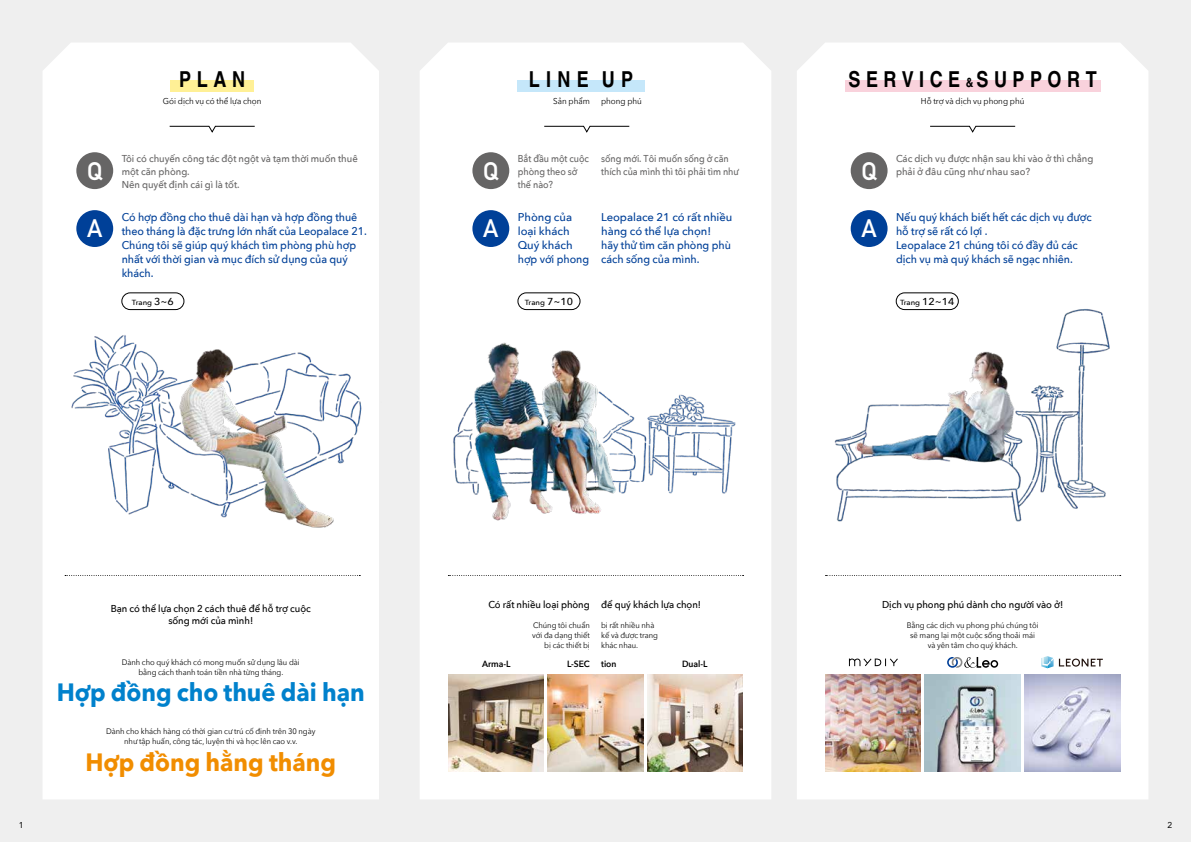
<style>
.page{position:relative;width:1191px;height:842px;background:#efefef}
.page>*{position:absolute;margin:0;border:0;box-sizing:border-box;transform-origin:0 0}
.t1{font:700 25px "Avenir Next";color:#0081cc;scale:.95 1}
.t2{font:700 25px "Avenir Next";color:#f18d00;scale:.95 1}
.t3{font:700 25px "DIN Alternate";color:#fff}
.t4{font:700 22px "Te X Gyre Heros Condensed";letter-spacing:.25em;color:#000}
.t5{font:500 11.2px/14px "Avenir Next";letter-spacing:-.005em;color:#004098;scale:.95 1}
.t6{font:500 11.2px "Avenir Next";letter-spacing:-.005em;color:#004098}
.t7{font:500 10px/13px "Avenir Next";letter-spacing:-.005em;color:#666565;scale:.95 1}
.t8{font:500 10px/12px "Avenir Next";color:#000;text-align:center;scale:.95 1}
.t9{font:500 10px/13px "Avenir Next";letter-spacing:-.005em;color:#666565;scale:.9 1}
.t10{font:600 9px "Avenir Next";color:#000;scale:.95 1}
.t11{font:8.5px "Avenir Next";letter-spacing:-.005em;color:#000;scale:.95 1}
.t12{font:8.5px "Avenir LT Std";color:#000}
.t13{font:8px/10px "Avenir Next";color:#000;text-align:center;scale:.95 1}
.t14{font:500 7.4px "Avenir Next";letter-spacing:-.005em;color:#000;scale:1.05 1}
.s1{font-size:13px}
.s2{font-size:10.1px}
</style>
<div class="page">
<div style="left:43px;top:43px;width:336px;height:756px;background:#fff"></div>
<div style="left:420px;top:43px;width:351px;height:756px;background:#fff"></div>
<div style="left:797px;top:43px;width:351px;height:756px;background:#fff"></div>
<img style="left:832px;top:304px;width:280px;height:221px">
<img style="left:446px;top:333px;width:198px;height:200px">
<img style="left:644px;top:333px;width:97px;height:200px">
<div style="left:517px;top:81px;width:127px;height:11px;background:#c5e7fa"></div>
<div style="left:171px;top:81px;width:83px;height:11px;background:#fff096"></div>
<svg style="left:169px;top:126px;width:86px;height:6px"></svg>
<svg style="left:929px;top:126px;width:86px;height:6px"></svg>
<div style="left:896px;top:293px;width:62px;height:17px;background:#fff;border-radius:8px"></div>
<div style="left:896px;top:293px;width:62px;height:17px;border:1px solid #000;border-radius:8px"></div>
<div style="left:518px;top:293px;width:62px;height:17px;background:#fff;border-radius:8px"></div>
<div style="left:518px;top:293px;width:62px;height:17px;border:1px solid #000;border-radius:8px"></div>
<div style="left:122px;top:293px;width:62px;height:17px;background:#fff;border-radius:8px"></div>
<div style="left:122px;top:293px;width:62px;height:17px;border:1px solid #000;border-radius:8px"></div>
<div style="left:76px;top:210px;width:37px;height:37px;background:#004098;border-radius:50%"></div>
<div style="left:76px;top:152px;width:37px;height:37px;background:#666565;border-radius:50%"></div>
<div style="left:472px;top:152px;width:37px;height:37px;background:#666565;border-radius:50%"></div>
<div style="left:850px;top:152px;width:37px;height:37px;background:#666565;border-radius:50%"></div>
<div style="left:472px;top:210px;width:37px;height:37px;background:#004098;border-radius:50%"></div>
<div style="left:850px;top:210px;width:37px;height:37px;background:#004098;border-radius:50%"></div>
<svg style="left:65px;top:575px;width:295px;height:1px"></svg>
<svg style="left:448px;top:575px;width:295px;height:1px"></svg>
<svg style="left:825px;top:575px;width:295px;height:1px"></svg>
<img style="left:825px;top:675px;width:96px;height:96px">
<img style="left:647px;top:675px;width:96px;height:96px">
<img style="left:1024px;top:675px;width:96px;height:96px">
<img style="left:448px;top:675px;width:96px;height:96px">
<img style="left:547px;top:675px;width:96px;height:96px">
<svg style="left:849px;top:658px;width:49px;height:8px"></svg>
<svg style="left:1041px;top:656px;width:12px;height:12px"></svg>
<svg style="left:1059px;top:658px;width:43px;height:9px"></svg>
<img style="left:51px;top:332px;width:328px;height:207px">
<div style="left:845px;top:81px;width:255px;height:11px;background:#f9d2dc"></div>
<svg style="left:947px;top:657px;width:51px;height:11px"></svg>
<svg style="left:544px;top:126px;width:85px;height:6px"></svg>
<img style="left:924px;top:675px;width:96px;height:96px">
<h2 class="t4" style="left:179px;top:62px;width:67px">PLAN</h2>
<h2 class="t4" style="left:529px;top:62px;width:106px">LINE UP</h2>
<h2 class="t4" style="left:848px;top:62px;width:249px">SERVICE <span class="s1">&amp;</span>SUPPORT</h2>
<p class="t11" style="left:163px;top:94px;width:105px">Gói dịch vụ có thể lựa chọn</p>
<p class="t11" style="left:921px;top:94px;width:110px">Hỗ trợ và dịch vụ phong phú</p>
<p class="t11" style="left:553px;top:94px;width:40px">Sản phẩm</p>
<p class="t11" style="left:601px;top:94px;width:44px">phong phú</p>
<p class="t7" style="left:122px;top:152px;width:250px">Tôi có chuyến công tác đột ngột và tạm thời muốn thuê một căn phòng.<br>Nên quyết định cái gì là tốt.</p>
<p class="t9" style="left:518px;top:152px;width:236px">Bắt đầu một cuộc sống mới. Tôi muốn sống ở căn phòng theo sở</p>
<h1 class="t3" style="left:87px;top:152px;width:17px">Q</h1>
<h1 class="t3" style="left:483px;top:152px;width:17px">Q</h1>
<h1 class="t3" style="left:861px;top:152px;width:17px">Q</h1>
<p class="t9" style="left:601px;top:165px;width:154px">thích của mình thì tôi phải tìm như</p>
<p class="t9" style="left:518px;top:178px;width:41px">thế nào?</p>
<h1 class="t3" style="left:87px;top:210px;width:17px">A</h1>
<h3 class="t5" style="left:122px;top:210px;width:259px">Có hợp đồng cho thuê dài hạn và hợp đồng thuê theo tháng là đặc trưng lớn nhất của Leopalace 21.<br>Chúng tôi sẽ giúp quý khách tìm phòng phù hợp nhất với thời gian và mục đích sử dụng của quý khách.</h3>
<h1 class="t3" style="left:483px;top:210px;width:17px">A</h1>
<h3 class="t6" style="left:518px;top:207px;width:56px">Phòng của</h3>
<h3 class="t6" style="left:601px;top:207px;width:133px">Leopalace 21 có rất nhiều</h3>
<h3 class="t6" style="left:518px;top:221px;width:53px">loại khách</h3>
<h3 class="t6" style="left:601px;top:221px;width:112px">hàng có thể lựa chọn!</h3>
<h3 class="t6" style="left:518px;top:235px;width:56px">Quý khách</h3>
<h3 class="t5" style="left:518px;top:238px;width:226px;text-indent:83px">hãy thử tìm căn phòng phù hợp với phong cách sống của mình.</h3>
<h1 class="t3" style="left:861px;top:210px;width:17px">A</h1>
<p class="t7" style="left:896px;top:152px;width:209px">Các dịch vụ được nhận sau khi vào ở thì chẳng phải ở đâu cũng như nhau sao?</p>
<h3 class="t5" style="left:896px;top:210px;width:207px">Nếu quý khách biết hết các dịch vụ được hỗ trợ sẽ rất có lợi .<br>Leopalace 21 chúng tôi có đầy đủ các dịch vụ mà quý khách sẽ ngạc nhiên.</h3>
<p class="t14" style="left:132px;top:296px;width:41px">Trang <span class="s2">3~6</span></p>
<p class="t14" style="left:525px;top:296px;width:47px">Trang <span class="s2">7~10</span></p>
<p class="t14" style="left:900px;top:296px;width:53px">Trang <span class="s2">12~14</span></p>
<p class="t8" style="left:111px;top:602px;width:212px">Bạn có thể lựa chọn 2 cách thuê để hỗ trợ cuộc sống mới của mình!</p>
<p class="t13" style="left:122px;top:656px;width:189px">Dành cho quý khách có mong muốn sử dụng lâu dài bằng cách thanh toán tiền nhà từng tháng.</p>
<h1 class="t1" style="left:57px;top:671px;width:326px">Hợp đồng cho thuê dài hạn</h1>
<p class="t13" style="left:106px;top:726px;width:222px">Dành cho khách hàng có thời gian cư trú cố định trên 30 ngày như tập huấn, công tác, luyện thi và học lên cao v.v.</p>
<h1 class="t2" style="left:85px;top:740px;width:265px">Hợp đồng hằng tháng</h1>
<p class="t8" style="left:488px;top:598px;width:225px">Có rất nhiều loại phòng để quý khách lựa chọn!</p>
<p class="t13" style="left:533px;top:620px;width:61px">Chúng tôi chuẩn</p>
<p class="t13" style="left:601px;top:620px;width:58px">bị rất nhiều nhà</p>
<p class="t13" style="left:532px;top:630px;width:62px">với đa dạng thiết</p>
<p class="t13" style="left:601px;top:630px;width:61px">kế và được trang</p>
<p class="t13" style="left:544px;top:640px;width:49px">bị các thiết bị</p>
<p class="t13" style="left:601px;top:640px;width:40px">khác nhau.</p>
<p class="t10" style="left:482px;top:656px;width:31px">Arma-L</p>
<p class="t10" style="left:567px;top:656px;width:25px">L-SEC</p>
<p class="t10" style="left:601px;top:656px;width:18px">tion</p>
<p class="t10" style="left:682px;top:656px;width:28px">Dual-L</p>
<p class="t8" style="left:882px;top:598px;width:192px">Dịch vụ phong phú dành cho người vào ở!</p>
<p class="t13" style="left:906px;top:620px;width:140px">Bằng các dịch vụ phong phú chúng tôi sẽ mang lại một cuộc sống thoải mái và yên tâm cho quý khách.</p>
<p class="t12" style="left:19px;top:820px;width:6px">1</p>
<p class="t12" style="left:1167px;top:820px;width:6px">2</p>
</div>
